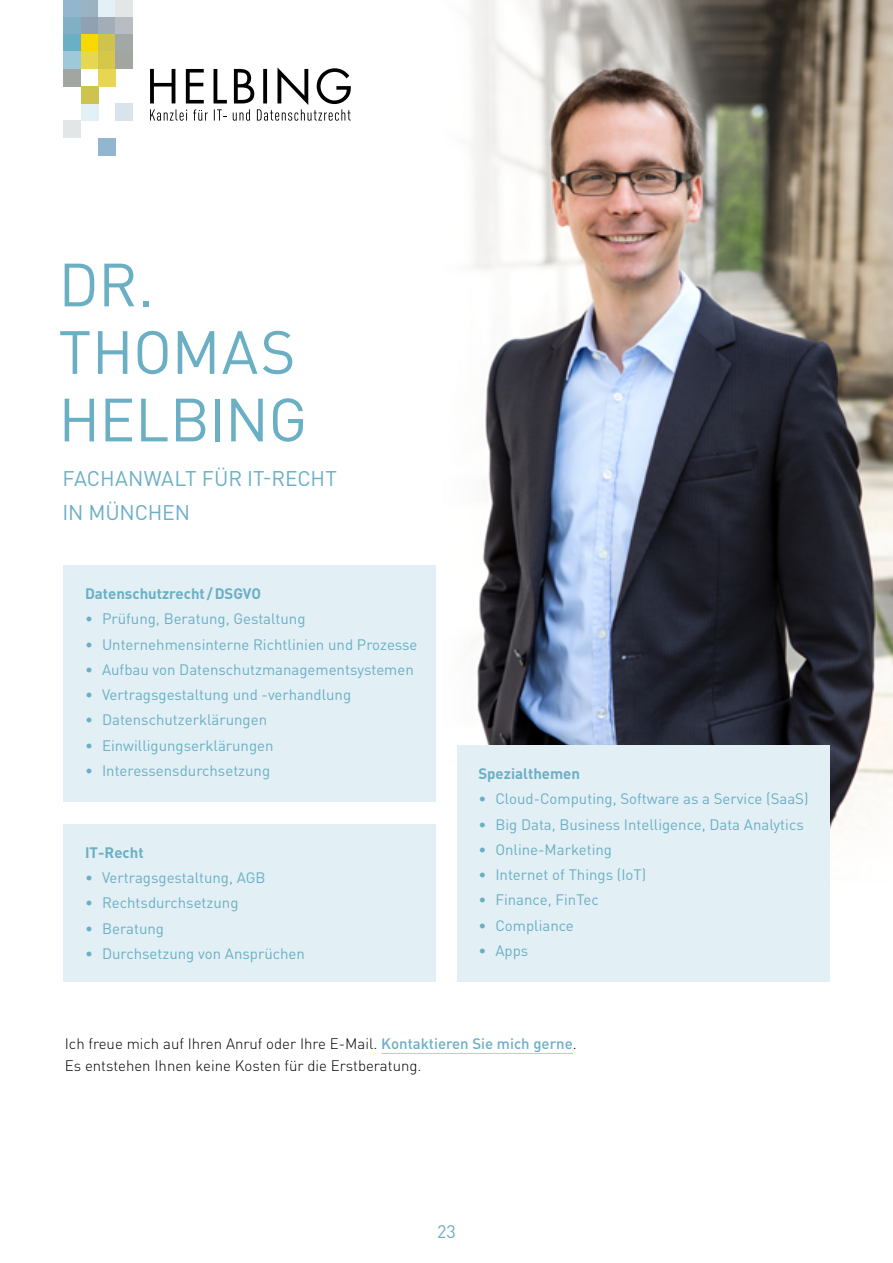
<style>
.page{position:relative;width:893px;height:1263px;background:#fff}
.page>*{position:absolute;margin:0;border:0;box-sizing:border-box;transform-origin:0 0}
.t1{font:60px/67.5px "DINOT";letter-spacing:-.01em;color:#6bafc4}
.t2{font:21px/33.8px "DINOT";letter-spacing:-.01em;color:#6bafc4}
.t3{font:18px "DINOT";color:#6bafc4}
.t4{font:15px "DINOT";color:#6bafc4}
.t5{font:300 15px/22.5px "DINOT";color:#000}
.t6{font:700 15px "DINOT";color:#6bafc4}
.s1{font-weight:500;color:#6bafc4}
</style>
<div class="page">
<hr style="left:0;top:0;width:1px;height:1263px;background:#6bafc4">
<img style="left:381px;top:0;width:512px;height:903px">
<div style="left:64px;top:824px;width:372px;height:157px;background:#e2eff5"></div>
<div style="left:457px;top:745px;width:372px;height:236px;background:#e2eff5"></div>
<div style="left:64px;top:565px;width:372px;height:236px;background:#e2eff5"></div>
<div style="left:64px;top:0;width:17px;height:17px;background:#93b6d0"></div>
<div style="left:81px;top:0;width:17px;height:17px;background:#9ab3c3"></div>
<div style="left:98px;top:0;width:17px;height:17px;background:#e3f0f5"></div>
<div style="left:115px;top:0;width:18px;height:17px;background:#e3e6e6"></div>
<div style="left:64px;top:17px;width:17px;height:17px;background:#7fb0c6"></div>
<div style="left:81px;top:17px;width:17px;height:17px;background:#8fa1b3"></div>
<div style="left:98px;top:17px;width:17px;height:17px;background:#a3adb7"></div>
<div style="left:115px;top:17px;width:18px;height:17px;background:#b8bcc3"></div>
<div style="left:64px;top:34px;width:17px;height:18px;background:#69afc5"></div>
<div style="left:81px;top:34px;width:17px;height:18px;background:#f8d800"></div>
<div style="left:98px;top:34px;width:17px;height:18px;background:#cfc350"></div>
<div style="left:115px;top:34px;width:18px;height:18px;background:#a1a8a5"></div>
<div style="left:64px;top:52px;width:17px;height:17px;background:#9dc9d8"></div>
<div style="left:81px;top:52px;width:17px;height:17px;background:#e7d652"></div>
<div style="left:98px;top:52px;width:17px;height:17px;background:#d4c74a"></div>
<div style="left:115px;top:52px;width:18px;height:17px;background:#a2a6a1"></div>
<div style="left:81px;top:103px;width:17px;height:18px;background:#e3f0f5"></div>
<div style="left:115px;top:103px;width:18px;height:18px;background:#d8e4ea"></div>
<div style="left:64px;top:121px;width:17px;height:17px;background:#e3e6e6"></div>
<div style="left:98px;top:138px;width:17px;height:17px;background:#93b6d0"></div>
<div style="left:81px;top:86px;width:17px;height:17px;background:#cfc350"></div>
<div style="left:98px;top:69px;width:17px;height:17px;background:#e7d652"></div>
<div style="left:64px;top:69px;width:17px;height:17px;background:#a2a6a1"></div>
<svg style="left:150px;top:109px;width:37px;height:12px"></svg>
<svg style="left:193px;top:109px;width:15px;height:12px"></svg>
<svg style="left:214px;top:109px;width:12px;height:12px"></svg>
<svg style="left:150px;top:69px;width:25px;height:34px"></svg>
<svg style="left:186px;top:69px;width:18px;height:34px"></svg>
<svg style="left:214px;top:69px;width:13px;height:34px"></svg>
<svg style="left:233px;top:67px;width:118px;height:54px"></svg>
<hr style="left:381px;top:1053px;width:192px;height:1px;background:#f7d800">
<h1 class="t1" style="left:58px;top:248px;width:250px">DR.<br>THOMAS<br>HELBING</h1>
<h2 class="t2" style="left:63px;top:461px;width:276px">FACHANWALT FÜR IT-RECHT<br>IN MÜNCHEN</h2>
<p class="t6" style="left:85px;top:583px;width:178px">Datenschutzrecht /DSGVO</p>
<p class="t4" style="left:85px;top:609px;width:222px">• Prüfung, Beratung, Gestaltung</p>
<p class="t4" style="left:85px;top:634px;width:334px">• Unternehmensinterne Richtlinien und Prozesse</p>
<p class="t4" style="left:85px;top:659px;width:330px">• Aufbau von Datenschutzmanagementsystemen</p>
<p class="t4" style="left:85px;top:684px;width:268px">• Vertragsgestaltung und -verhandlung</p>
<p class="t4" style="left:85px;top:710px;width:184px">• Datenschutzerklärungen</p>
<p class="t4" style="left:85px;top:735px;width:190px">• Einwilligungserklärungen</p>
<p class="t4" style="left:85px;top:760px;width:187px">• Interessensdurchsetzung</p>
<p class="t6" style="left:85px;top:842px;width:60px">IT-Recht</p>
<p class="t4" style="left:85px;top:867px;width:182px">• Vertragsgestaltung, AGB</p>
<p class="t4" style="left:85px;top:893px;width:155px">• Rechtsdurchsetzung</p>
<p class="t4" style="left:85px;top:918px;width:81px">• Beratung</p>
<p class="t4" style="left:85px;top:943px;width:221px">• Durchsetzung von Ansprüchen</p>
<p class="t6" style="left:478px;top:763px;width:103px">Spezialthemen</p>
<p class="t4" style="left:478px;top:789px;width:332px">• Cloud-Computing, Software as a Service (SaaS)</p>
<p class="t4" style="left:478px;top:814px;width:327px">• Big Data, Business Intelligence, Data Analytics</p>
<p class="t4" style="left:478px;top:839px;width:135px">• Online-Marketing</p>
<p class="t4" style="left:478px;top:864px;width:169px">• Internet of Things (IoT)</p>
<p class="t4" style="left:478px;top:890px;width:122px">• Finance, FinTec</p>
<p class="t4" style="left:478px;top:915px;width:97px">• Compliance</p>
<p class="t4" style="left:478px;top:940px;width:51px">• Apps</p>
<p class="t5" style="left:65px;top:1032px;width:513px">Ich freue mich auf Ihren Anruf oder Ihre E-Mail. <span class="s1">Kontaktieren Sie mich gerne</span>.<br>Es entstehen Ihnen keine Kosten für die Erstberatung.</p>
<p class="t3" style="left:437px;top:1219px;width:20px">23</p>
</div>
